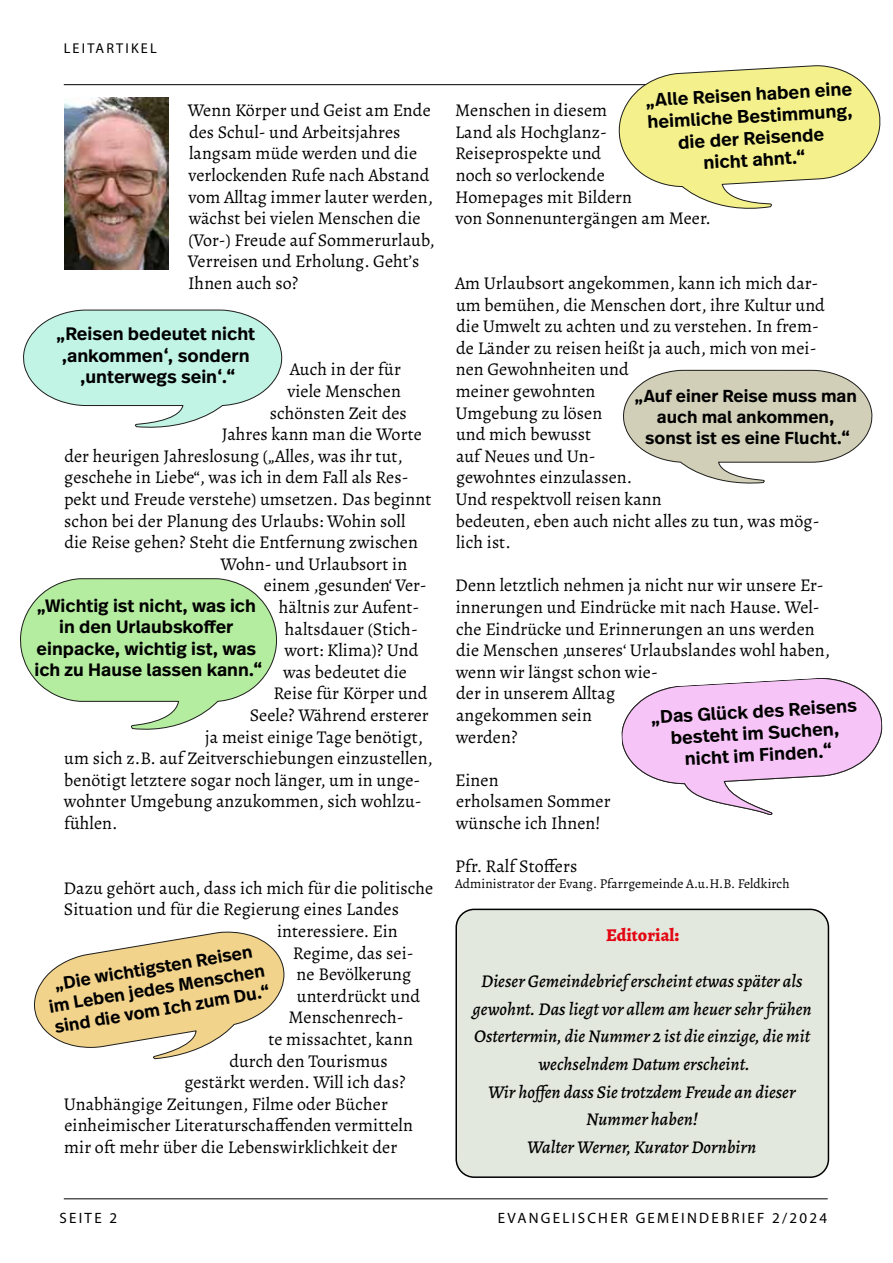
<style>
.page{position:relative;width:893px;height:1263px;background:#fff}
.page>*{position:absolute;margin:0;border:0;box-sizing:border-box;transform-origin:0 0}
.t1{font:600 18.3px/21.9px "Real Text OT";color:#000;text-align:center}
.t2{font:600 18.15px/21.9px "Real Text OT";color:#000;text-align:center}
.t3{font:18px/21.6px "Alegreya";letter-spacing:.005em;color:#000}
.t4{font:italic 500 18px/27.6px "Alegreya";letter-spacing:.005em;color:#000;text-align:center}
.t5{font:600 18px/21.6px "Real Text OT";color:#000;text-align:center}
.t6{font:800 18px "Alegreya";letter-spacing:.005em;color:#e30613}
.t7{font:600 17.85px/21.5px "Real Text OT";color:#000;text-align:center}
.t8{font:600 17.55px/21.1px "Real Text OT";color:#000;text-align:center}
.t9{font:600 17.4px/20.9px "Real Text OT";color:#000;text-align:center}
.t10{font:15px "Myriad Pro";letter-spacing:.15em;color:#000}
.t11{font:14.25px "Myriad Pro";letter-spacing:.15em;color:#000}
.t12{font:13.5px "Alegreya";letter-spacing:.005em;color:#000}
.s1{font-weight:900}
</style>
<div class="page">
<hr style="left:64px;top:84px;width:765px;height:1px;background:#000">
<hr style="left:64px;top:1198px;width:764px;height:1px;background:#000">
<img style="left:64px;top:98px;width:104px;height:171px">
<svg style="left:618px;top:65px;width:263px;height:144px"></svg>
<svg style="left:23px;top:309px;width:260px;height:119px"></svg>
<svg style="left:20px;top:578px;width:257px;height:152px"></svg>
<svg style="left:623px;top:369px;width:250px;height:115px"></svg>
<svg style="left:621px;top:678px;width:262px;height:137px"></svg>
<svg style="left:34px;top:931px;width:251px;height:128px"></svg>
<div style="left:456px;top:909px;width:372px;height:268px;background:#e3e8de;border-radius:18px"></div>
<div style="left:455px;top:909px;width:374px;height:269px;border:2px solid #000;border-radius:18px"></div>
<p class="t11" style="left:64px;top:40px;width:94px">LEITARTIKEL</p>
<p class="t3" style="left:188px;top:99px;width:248px">Wenn Körper und Geist am Ende des Schul- und Arbeitsjahres langsam müde werden und die verlockenden Rufe nach Abstand vom Alltag immer lauter werden, wächst bei vielen Menschen die (Vor-) Freude auf Sommerurlaub,<br>Verreisen und Erholung. Geht’s<br>Ihnen auch so?</p>
<p class="t5" style="left:56px;top:323px;width:201px">„Reisen bedeutet nicht ,ankommen‘, sondern ,unterwegs sein‘.“</p>
<p class="t3" style="left:290px;top:358px;width:113px">Auch in der für</p>
<p class="t3" style="left:287px;top:380px;width:115px">viele Menschen</p>
<p class="t3" style="left:270px;top:402px;width:138px">schönsten Zeit des</p>
<p class="t3" style="left:222px;top:423px;width:201px">Jahres kann man die Worte</p>
<p class="t3" style="left:64px;top:445px;width:340px">der heurigen Jahreslosung („Alles, was ihr tut,</p>
<p class="t3" style="left:64px;top:466px;width:346px">geschehe in Liebe“, was ich in dem Fall als Res-</p>
<p class="t3" style="left:64px;top:488px;width:369px">pekt und Freude verstehe) umsetzen. Das beginnt</p>
<p class="t3" style="left:64px;top:510px;width:343px">schon bei der Planung des Urlaubs: Wohin soll</p>
<p class="t3" style="left:64px;top:531px;width:355px">die Reise gehen? Steht die Entfernung zwischen</p>
<p class="t3" style="left:221px;top:553px;width:188px">Wohn- und Urlaubsort in</p>
<p class="t3" style="left:264px;top:574px;width:164px">einem ‚gesunden‘ Ver-</p>
<p class="t3" style="left:279px;top:596px;width:142px">hältnis zur Aufent-</p>
<p class="t3" style="left:285px;top:618px;width:135px">haltsdauer (Stich-</p>
<p class="t3" style="left:284px;top:639px;width:136px">wort: Klima)? Und</p>
<p class="t3" style="left:283px;top:661px;width:125px">was bedeutet die</p>
<p class="t3" style="left:273px;top:682px;width:156px">Reise für Körper und</p>
<p class="t3" style="left:250px;top:704px;width:180px">Seele? Während ersterer</p>
<p class="t3" style="left:205px;top:726px;width:219px">ja meist einige Tage benötigt,</p>
<p class="t3" style="left:64px;top:747px;width:370px">um sich z.B. auf Zeitverschiebungen einzustellen,</p>
<p class="t3" style="left:64px;top:769px;width:358px">benötigt letztere sogar noch länger, um in unge-</p>
<p class="t3" style="left:64px;top:790px;width:359px">wohnter Umgebung anzukommen, sich wohlzu-</p>
<p class="t3" style="left:64px;top:812px;width:55px">fühlen.</p>
<p class="t7" style="left:34px;top:595px;width:230px">„Wichtig ist nicht, was ich in den Urlaubsko er einpacke, wichtig ist, was ich zu Hause lassen kann.“</p>
<p class="t3" style="left:64px;top:877px;width:371px">Dazu gehört auch, dass ich mich für die politische</p>
<p class="t3" style="left:64px;top:898px;width:336px">Situation und für die Regierung eines Landes</p>
<p class="t3" style="left:277px;top:920px;width:122px">interessiere. Ein</p>
<p class="t3" style="left:293px;top:942px;width:122px">Regime, das sei-</p>
<p class="t3" style="left:297px;top:963px;width:116px">ne Bevölkerung</p>
<p class="t3" style="left:297px;top:985px;width:125px">unterdrückt und</p>
<p class="t3" style="left:289px;top:1006px;width:117px">Menschenrech-</p>
<p class="t3" style="left:268px;top:1028px;width:146px">te missachtet, kann</p>
<p class="t3" style="left:229px;top:1050px;width:160px">durch den Tourismus</p>
<p class="t3" style="left:184px;top:1071px;width:223px">gestärkt werden. Will ich das?</p>
<p class="t3" style="left:64px;top:1093px;width:326px">Unabhängige Zeitungen, Filme oder Bücher</p>
<p class="t3" style="left:64px;top:1114px;width:350px">einheimischer Literaturschaffenden vermitteln</p>
<p class="t3" style="left:64px;top:1136px;width:335px">mir oft mehr über die Lebenswirklichkeit der</p>
<p class="t8" style="left:44px;top:974px;width:222px;rotate:-9deg">„Die wichtigsten Reisen im Leben jedes Menschen sind die vom Ich zum Du.“</p>
<p class="t1" style="left:645px;top:89px;width:208px;rotate:-3deg">„Alle Reisen haben eine heimliche Bestimmung, die der Reisende<br>nicht ahnt.“</p>
<p class="t3" style="left:455px;top:99px;width:257px">Menschen in diesem<br>Land als Hochglanz-<br>Reiseprospekte und<br>noch so verlockende<br>Homepages mit Bildern<br>von Sonnenuntergängen am Meer.</p>
<p class="t3" style="left:455px;top:272px;width:371px">Am Urlaubsort angekommen, kann ich mich dar&shy;um bemühen, die Menschen dort, ihre Kultur und die Umwelt zu achten und zu verstehen. In frem&shy;de Länder zu reisen heißt ja auch, mich von mei&shy;nen Gewohnheiten und<br>meiner gewohnten<br>Umgebung zu lösen<br>und mich bewusst<br>auf Neues und Un-<br>gewohntes einzulassen.<br>Und respektvoll reisen kann<br>bedeuten, eben auch nicht alles zu tun, was mög&shy;lich ist.</p>
<p class="t3" style="left:455px;top:574px;width:376px">Denn letztlich nehmen ja nicht nur wir unsere Er&shy;innerungen und Eindrücke mit nach Hause. Wel&shy;che Eindrücke und Erinnerungen an uns werden die Menschen ‚unseres‘ Urlaubslandes wohl haben, wenn wir längst schon wie-<br>der in unserem Alltag<br>angekommen sein<br>werden?</p>
<p class="t3" style="left:455px;top:769px;width:157px">Einen<br>erholsamen Sommer wünsche ich Ihnen!</p>
<p class="t3" style="left:455px;top:855px;width:124px">Pfr. Ralf Stoffers</p>
<p class="t12" style="left:455px;top:875px;width:336px">Administrator der Evang. Pfarrgemeinde A.u.H.B. Feldkirch</p>
<p class="t9" style="left:634px;top:386px;width:224px">„Auf einer Reise muss man auch mal ankommen, sonst ist es eine Flucht.“</p>
<p class="t2" style="left:650px;top:706px;width:208px;rotate:-3deg">„Das Glück des Reisens besteht im Suchen,</p>
<p class="t2" style="left:684px;top:748px;width:149px;rotate:-3deg">nicht im Finden.“</p>
<p class="t6" style="left:606px;top:922px;width:74px">Editorial<span class="s1">:</span></p>
<p class="t4" style="left:473px;top:967px;width:341px">Dieser Gemeindebrief erscheint etwas später als gewohnt. Das liegt vor allem am heuer sehr frühen Ostertermin, die Nummer 2 ist die einzige, die mit wechselndem Datum erscheint.<br>Wir hoffen dass Sie trotzdem Freude an dieser Nummer haben!<br>Walter Werner, Kurator Dornbirn</p>
<p class="t10" style="left:60px;top:1209px;width:59px">SEITE 2</p>
<p class="t10" style="left:498px;top:1209px;width:331px">EVANGELISCHER GEMEINDEBRIEF 2/2024</p>
</div>
